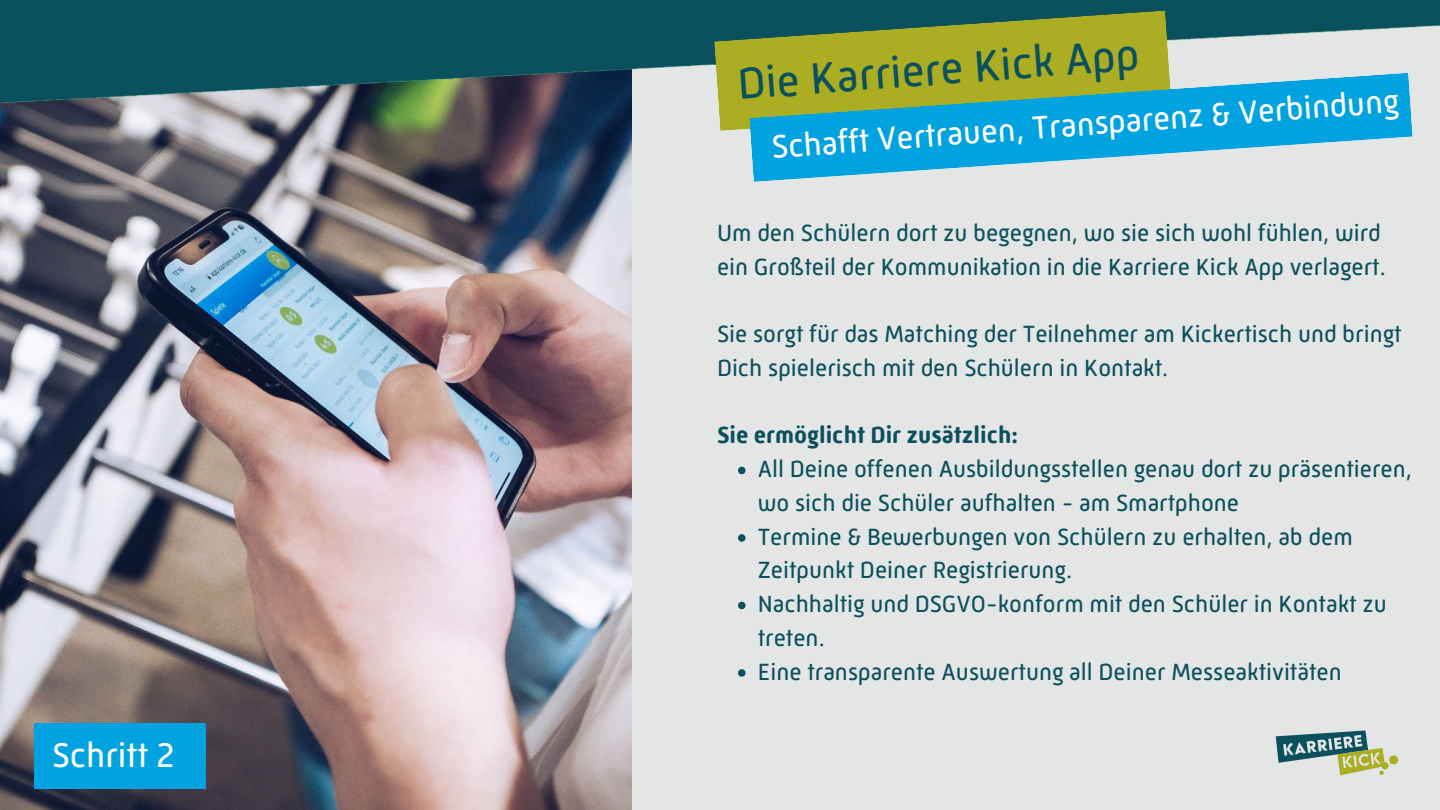
<style>
.page{position:relative;width:1440px;height:810px;background:#e3e6e5}
.page>*{position:absolute;margin:0;border:0;box-sizing:border-box;transform-origin:0 0}
.t1{font:45px "Mic 32 New Rounded";color:#0c505d}
.t2{font:35px "Mic 32 New Rounded";color:#fff}
.t3{font:33px "Mic 32 New Rounded";color:#fff}
.t4{font:24px/33.8px "Mic 32 New Rounded";color:#0c505d}
.t5{font:700 24px "Mic 32 New Rounded W00";color:#0c505d}
</style>
<div class="page">
<img style="left:1px;top:128px;width:631px;height:682px">
<img style="left:0;top:0;width:1440px;height:128px">
<svg style="left:714px;top:10px;width:457px;height:121px;fill:#abad23"></svg>
<svg style="left:749px;top:73px;width:664px;height:109px;fill:#00a3e0"></svg>
<div style="left:34px;top:723px;width:171px;height:65px;background:#00a3e0"></div>
<svg style="left:1276px;top:730px;width:122px;height:45px"></svg>
<svg style="left:738px;top:467px;width:8px;height:7px"></svg>
<svg style="left:738px;top:534px;width:8px;height:8px"></svg>
<svg style="left:738px;top:602px;width:8px;height:7px"></svg>
<svg style="left:738px;top:669px;width:8px;height:8px"></svg>
<p class="t2" style="left:52px;top:734px;width:124px">Schritt 2</p>
<p class="t1" style="left:736px;top:58px;width:404px;rotate:-4deg">Die Karriere Kick App</p>
<p class="t3" style="left:770px;top:127px;width:630px;rotate:-4deg">Schafft Vertrauen, Transparenz &amp; Verbindung</p>
<p class="t4" style="left:717px;top:216px;width:670px">Um den Schülern dort zu begegnen, wo sie sich wohl fühlen, wird ein Großteil der Kommunikation in die Karriere Kick App verlagert.</p>
<p class="t4" style="left:717px;top:317px;width:686px">Sie sorgt für das Matching der Teilnehmer am Kickertisch und bringt<br>Dich spielerisch mit den Schülern in Kontakt.</p>
<p class="t5" style="left:717px;top:421px;width:302px">Sie ermöglicht Dir zusätzlich:</p>
<p class="t4" style="left:758px;top:452px;width:656px">All Deine offenen Ausbildungsstellen genau dort zu präsentieren, wo sich die Schüler aufhalten - am Smartphone</p>
<p class="t4" style="left:758px;top:520px;width:596px">Termine &amp; Bewerbungen von Schülern zu erhalten, ab dem<br>Zeitpunkt Deiner Registrierung.</p>
<p class="t4" style="left:758px;top:587px;width:631px">Nachhaltig und DSGVO-konform mit den Schüler in Kontakt zu treten.</p>
<p class="t4" style="left:758px;top:655px;width:585px">Eine transparente Auswertung all Deiner Messeaktivitäten</p>
</div>
